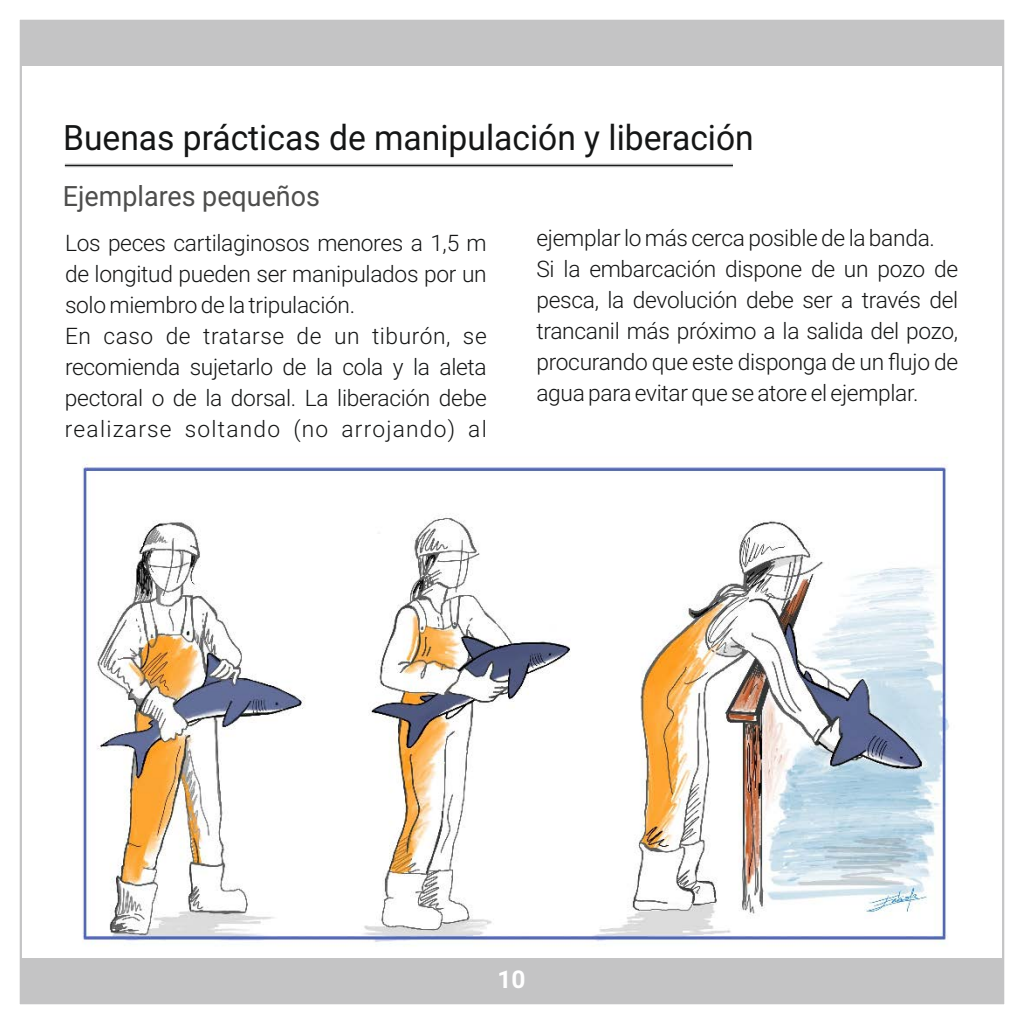
<style>
.page{position:relative;width:1024px;height:1024px;background:#fff}
.page>*{position:absolute;margin:0;border:0;box-sizing:border-box;transform-origin:0 0}
.t1{font:35px "Roboto";color:#151616;scale:.96 1}
.t2{font:28px "Roboto";color:#4e4e4d;scale:.96 1}
.t3{font:700 24.5px "Roboto";color:#fff}
.t4{font:300 22.75px/31px "Roboto";letter-spacing:-.015em;color:#151616}
</style>
<div class="page">
<div style="left:21px;top:958px;width:982px;height:45px;background:#c4c4c5"></div>
<div style="left:21px;top:21px;width:982px;height:44px;background:#c4c4c5"></div>
<hr style="left:65px;top:164px;width:668px;height:3px;background:#afb0b0">
<hr style="left:65px;top:165px;width:668px;height:1px;background:#151616">
<img style="left:82px;top:457px;width:867px;height:489px">
<h1 class="t1" style="left:63px;top:124px;width:721px">Buenas prácticas de manipulación y liberación</h1>
<p class="t2" style="left:63px;top:185px;width:269px">Ejemplares pequeños</p>
<p class="t4" style="left:65px;top:229px;width:423px">Los peces cartilaginosos menores a 1,5 m de longitud pueden ser manipulados por un solo miembro de la tripulación.<br>En caso de tratarse de un tiburón, se recomienda sujetarlo de la cola y la aleta pectoral o de la dorsal. La liberación debe realizarse soltando (no arrojando) al</p>
<p class="t4" style="left:536px;top:224px;width:423px">ejemplar lo más cerca posible de la banda.<br>Si la embarcación dispone de un pozo de pesca, la devolución debe ser a través del trancanil más próximo a la salida del pozo, procurando que este disponga de un flujo de agua para evitar que se atore el ejemplar.</p>
<p class="t3" style="left:497px;top:970px;width:30px">10</p>
</div>
